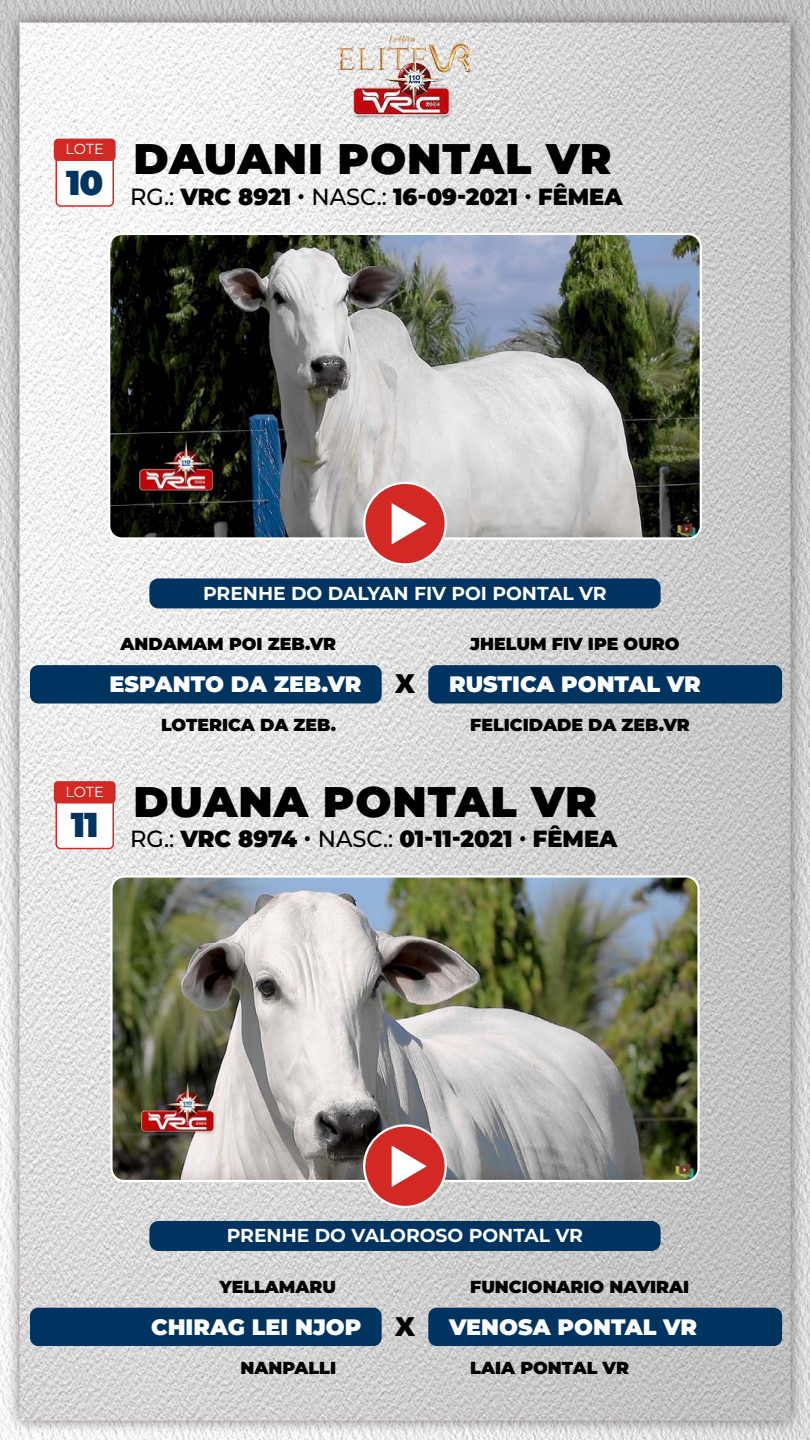
<style>
.page{position:relative;width:810px;height:1440px;background:#fff}
.page>*{position:absolute;margin:0;border:0;box-sizing:border-box;transform-origin:0 0}
.t1{font:900 42.75px "Montserrat";letter-spacing:.02em;color:#000}
.t2{font:900 34.5px "Montserrat";color:#003460}
.t3{font:900 26.17px "Arial";color:#000}
.t4{font:900 23.4px "Montserrat";color:#000;scale:.96 1}
.t5{font:900 22.35px "Montserrat";color:#fff}
.t6{font:700 18.75px "Montserrat";color:#fff}
.t7{font:900 17.4px "Montserrat";color:#000}
.t8{font:14.55px "Montserrat";letter-spacing:-.01em;color:#fff}
.s1{font-weight:500}
.s2{font-weight:600}
</style>
<div class="page">
<img style="left:0;top:0;width:810px;height:1440px">
<img style="left:111px;top:876px;width:588px;height:305px">
<div style="left:110px;top:875px;width:590px;height:307px;border:2px solid #fff;border-radius:13px"></div>
<div style="left:364px;top:1125px;width:82px;height:82px;background:#d22924;border-radius:50%"></div>
<div style="left:363px;top:1124px;width:84px;height:84px;border:2px solid #fff;border-radius:50%"></div>
<svg style="left:391px;top:1145px;width:36px;height:42px"></svg>
<img style="left:109px;top:234px;width:592px;height:304px">
<div style="left:108px;top:233px;width:594px;height:307px;border:2px solid #fff;border-radius:13px"></div>
<div style="left:364px;top:483px;width:82px;height:81px;background:#d22924;border-radius:50%"></div>
<div style="left:363px;top:482px;width:84px;height:84px;border:2px solid #fff;border-radius:50%"></div>
<svg style="left:391px;top:503px;width:36px;height:41px"></svg>
<div style="left:30px;top:1308px;width:352px;height:38px;background:#003460;border-radius:8px"></div>
<div style="left:428px;top:1308px;width:354px;height:38px;background:#003460;border-radius:8px"></div>
<div style="left:56px;top:792px;width:57px;height:57px;background:#fff;border-radius:4px"></div>
<div style="left:56px;top:791px;width:58px;height:58px;border:2px solid #d22924;border-radius:4px"></div>
<div style="left:54px;top:781px;width:62px;height:22px;background:#d22924;border-radius:4px"></div>
<div style="left:149px;top:1221px;width:512px;height:30px;background:#003460;border-radius:9px"></div>
<div style="left:30px;top:665px;width:352px;height:38px;background:#003460;border-radius:8px"></div>
<div style="left:428px;top:665px;width:354px;height:38px;background:#003460;border-radius:8px"></div>
<div style="left:56px;top:150px;width:57px;height:56px;background:#fff;border-radius:4px"></div>
<div style="left:56px;top:149px;width:58px;height:58px;border:2px solid #d22924;border-radius:4px"></div>
<div style="left:54px;top:139px;width:62px;height:22px;background:#d22924;border-radius:4px"></div>
<div style="left:149px;top:578px;width:512px;height:30px;background:#003460;border-radius:9px"></div>
<p class="t8" style="left:65px;top:139px;width:40px">LOTE</p>
<h2 class="t2" style="left:66px;top:157px;width:39px">10</h2>
<h1 class="t1" style="left:133px;top:127px;width:480px">DAUANI PONTAL VR</h1>
<h3 class="t4" style="left:130px;top:179px;width:514px"><span class="s1">RG.:</span> VRC 8921 <span class="s2">•</span> <span class="s1">NASC.:</span> 16-09-2021 <span class="s2">•</span> FÊMEA</h3>
<p class="t6" style="left:203px;top:579px;width:405px">PRENHE DO DALYAN FIV POI PONTAL VR</p>
<p class="t7" style="left:121px;top:631px;width:217px">ANDAMAM POI ZEB.VR</p>
<p class="t7" style="left:470px;top:631px;width:211px">JHELUM FIV IPE OURO</p>
<p class="t5" style="left:110px;top:667px;width:253px">ESPANTO DA ZEB.VR</p>
<h3 class="t3" style="left:395px;top:665px;width:22px">X</h3>
<p class="t5" style="left:449px;top:667px;width:253px">RUSTICA PONTAL VR</p>
<p class="t7" style="left:161px;top:712px;width:176px">LOTERICA DA ZEB.</p>
<p class="t7" style="left:470px;top:712px;width:221px">FELICIDADE DA ZEB.VR</p>
<p class="t8" style="left:65px;top:782px;width:40px">LOTE</p>
<h2 class="t2" style="left:71px;top:799px;width:29px">11</h2>
<h1 class="t1" style="left:133px;top:769px;width:465px">DUANA PONTAL VR</h1>
<h3 class="t4" style="left:130px;top:822px;width:509px"><span class="s1">RG.:</span> VRC 8974 <span class="s2">•</span> <span class="s1">NASC.:</span> 01-11-2021 <span class="s2">•</span> FÊMEA</h3>
<p class="t6" style="left:227px;top:1222px;width:358px">PRENHE DO VALOROSO PONTAL VR</p>
<p class="t7" style="left:219px;top:1273px;width:118px">YELLAMARU</p>
<p class="t7" style="left:470px;top:1273px;width:221px">FUNCIONARIO NAVIRAI</p>
<p class="t5" style="left:151px;top:1310px;width:212px">CHIRAG LEI NJOP</p>
<h3 class="t3" style="left:395px;top:1307px;width:22px">X</h3>
<p class="t5" style="left:449px;top:1310px;width:250px">VENOSA PONTAL VR</p>
<p class="t7" style="left:241px;top:1355px;width:97px">NANPALLI</p>
<p class="t7" style="left:470px;top:1355px;width:160px">LAIA PONTAL VR</p>
</div>
